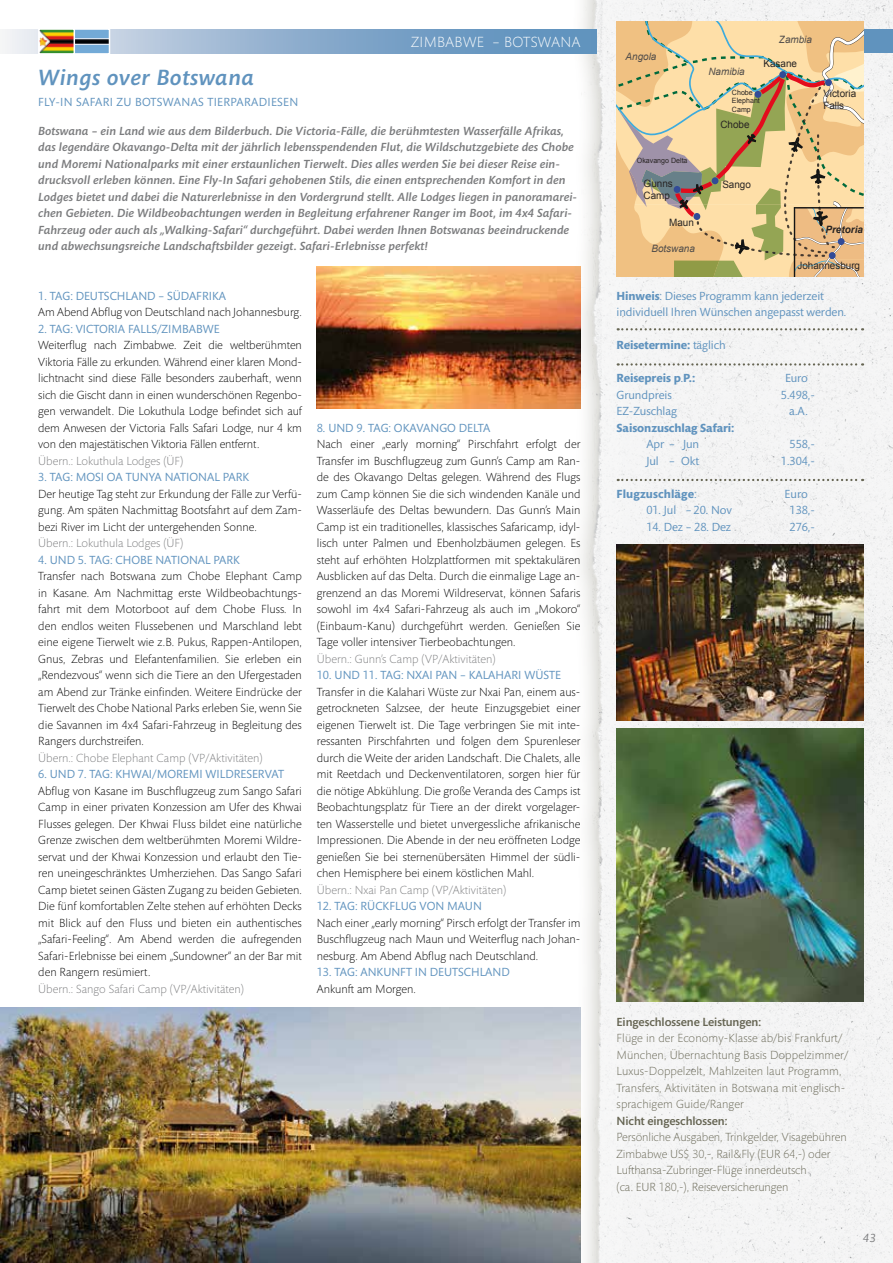
<style>
.page{position:relative;width:893px;height:1263px;background:#fff}
.page>*{position:absolute;margin:0;border:0;box-sizing:border-box;transform-origin:0 0}
.t1{font:italic 500 22.5px "Mundo Sans Std";letter-spacing:.025em;color:#6093be}
.t2{font:300 15px "Mundo Sans Std";letter-spacing:.025em;color:#fff}
.t3{font:300 12px/16.5px "Mundo Sans Std";color:#000;text-align:justify}
.t4{font:italic 500 12px/16.5px "Mundo Sans Std";letter-spacing:.005em;color:#7b7c7e}
.t5{font:12px/16.5px "Mundo Sans Std";color:#6093be}
.t6{font:300 12px/16.5px "Mundo Sans Std";letter-spacing:.01em;color:#666553}
.t7{font:300 12px "Mundo Sans Std";color:#7b7c7e}
.t8{font:700 12px "Mundo Sans Std";letter-spacing:-.005em;color:#6093be}
.t9{font:500 12px "Mundo Sans Std";letter-spacing:-.005em;color:#666553}
.t10{font:12px "Mundo Sans Std";letter-spacing:.025em;color:#6093be}
.t11{font:italic 12px "Mundo Sans Std";color:#7b7c7e}
.t12{font:10.2px/12.1px "Arial";color:#282423}
.t13{font:italic 10.2px "Arial";color:#514d4a}
.t14{font:italic 700 10.2px "Arial";color:#282423}
.t15{font:7.2px/8.7px "Arial";color:#282423}
.s1{font-weight:700}
.s2{font-weight:400}
</style>
<div class="page">
<img style="left:580px;top:0;width:313px;height:1263px">
<div style="left:863px;top:30px;width:30px;height:23px;background:#6093be"></div>
<svg style="left:2px;top:30px;width:595px;height:23px;background:#8daece"></svg>
<svg style="left:37px;top:29px;width:74px;height:25px;background:#989884"></svg>
<svg style="left:617px;top:21px;width:246px;height:255px;background:#dfc28f"></svg>
<svg style="left:618px;top:328px;width:245px;height:2px"></svg>
<svg style="left:618px;top:363px;width:245px;height:3px"></svg>
<svg style="left:618px;top:479px;width:245px;height:2px"></svg>
<img style="left:317px;top:267px;width:263px;height:141px">
<img style="left:617px;top:544px;width:246px;height:176px">
<img style="left:617px;top:729px;width:246px;height:272px">
<img style="left:1px;top:1007px;width:579px;height:256px">
<img style="left:0;top:1007px;width:1px;height:256px">
<p class="t2" style="left:411px;top:34px;width:171px">ZIMBABWE – BOTSWANA</p>
<p class="t13" style="left:779px;top:32px;width:35px">Zambia</p>
<h1 class="t1" style="left:38px;top:65px;width:217px">Wings over Botswana</h1>
<p class="t10" style="left:38px;top:95px;width:261px">FLY-IN SAFARI ZU BOTSWANAS TIERPARADIESEN</p>
<p class="t4" style="left:38px;top:123px;width:540px">Botswana – ein Land wie aus dem Bilderbuch. Die Victoria-Fälle, die berühmtesten Wasserfälle Afrikas, das legendäre Okavango-Delta mit der jährlich lebensspendenden Flut, die Wildschutzgebiete des Chobe und Moremi Nationalparks mit einer erstaunlichen Tierwelt. Dies alles werden Sie bei dieser Reise ein&shy;drucksvoll erleben können. Eine Fly-In Safari gehobenen Stils, die einen entsprechenden Komfort in den Lodges bietet und dabei die Naturerlebnisse in den Vordergrund stellt. Alle Lodges liegen in panoramarei&shy;chen Gebieten. Die Wildbeobachtungen werden in Begleitung erfahrener Ranger im Boot, im 4x4 Safari-Fahrzeug oder auch als „Walking-Safari“ durchgeführt. Dabei werden Ihnen Botswanas beeindruckende und abwechsungsreiche Landschaftsbilder gezeigt. Safari-Erlebnisse perfekt!</p>
<p class="t13" style="left:626px;top:50px;width:32px">Angola</p>
<p class="t15" style="left:637px;top:156px;width:52px">Okavango Delta</p>
<p class="t12" style="left:644px;top:177px;width:31px">Gunns<br>Camp</p>
<p class="t12" style="left:669px;top:216px;width:26px">Maun</p>
<p class="t13" style="left:651px;top:242px;width:45px">Botswana</p>
<p class="t13" style="left:708px;top:65px;width:38px">Namibia</p>
<p class="t12" style="left:763px;top:57px;width:35px">Kasane</p>
<p class="t15" style="left:732px;top:88px;width:29px">Chobe<br>Elephant<br>Camp</p>
<p class="t12" style="left:720px;top:118px;width:31px">Chobe</p>
<p class="t12" style="left:722px;top:178px;width:30px">Sango</p>
<p class="t12" style="left:823px;top:87px;width:34px">Victoria<br>Falls</p>
<p class="t14" style="left:825px;top:223px;width:39px">Pretoria</p>
<p class="t5" style="left:38px;top:288px;width:189px">1. TAG: DEUTSCHLAND – SÜDAFRIKA</p>
<p class="t3" style="left:38px;top:304px;width:265px">Am Abend Abflug von Deutschland nach Johannesburg.</p>
<p class="t5" style="left:38px;top:321px;width:183px">2. TAG: VICTORIA FALLS/ZIMBABWE</p>
<p class="t3" style="left:38px;top:337px;width:265px">Weiterflug nach Zimbabwe. Zeit die weltberühmten Viktoria Fälle zu erkunden. Während einer klaren Mond&shy;lichtnacht sind diese Fälle besonders zauberhaft, wenn sich die Gischt dann in einen wunderschönen Regenbo&shy;gen verwandelt. Die Lokuthula Lodge befindet sich auf dem Anwesen der Victoria Falls Safari Lodge, nur 4 km von den majestätischen Viktoria Fällen entfernt.</p>
<p class="t7" style="left:38px;top:454px;width:146px">Übern.: Lokuthula Lodges (ÜF)</p>
<p class="t5" style="left:38px;top:469px;width:213px">3. TAG: MOSI OA TUNYA NATIONAL PARK</p>
<p class="t3" style="left:38px;top:486px;width:265px">Der heutige Tag steht zur Erkundung der Fälle zur Verfü&shy;gung. Am späten Nachmittag Bootsfahrt auf dem Zam&shy;bezi River im Licht der untergehenden Sonne.</p>
<p class="t7" style="left:38px;top:537px;width:146px">Übern.: Lokuthula Lodges (ÜF)</p>
<p class="t5" style="left:38px;top:552px;width:203px">4. UND 5. TAG: CHOBE NATIONAL PARK</p>
<p class="t3" style="left:38px;top:568px;width:265px">Transfer nach Botswana zum Chobe Elephant Camp in Kasane. Am Nachmittag erste Wildbeobachtungs&shy;fahrt mit dem Motorboot auf dem Chobe Fluss. In den endlos weiten Flussebenen und Marschland lebt eine eigene Tierwelt wie z.B. Pukus, Rappen-Antilopen, Gnus, Zebras und Elefantenfamilien. Sie erleben ein „Rendezvous“ wenn sich die Tiere an den Ufergestaden am Abend zur Tränke einfinden. Weitere Eindrücke der Tierwelt des Chobe National Parks erleben Sie, wenn Sie die Savannen im 4x4 Safari-Fahrzeug in Begleitung des Rangers durchstreifen.</p>
<p class="t7" style="left:38px;top:751px;width:226px">Übern.: Chobe Elephant Camp (VP/Aktivitäten)</p>
<p class="t5" style="left:38px;top:766px;width:247px">6. UND 7. TAG: KHWAI/MOREMI WILDRESERVAT</p>
<p class="t3" style="left:38px;top:783px;width:265px">Abflug von Kasane im Buschflugzeug zum Sango Safari Camp in einer privaten Konzession am Ufer des Khwai Flusses gelegen. Der Khwai Fluss bildet eine natürliche Grenze zwischen dem weltberühmten Moremi Wildre&shy;servat und der Khwai Konzession und erlaubt den Tie&shy;ren uneingeschränktes Umherziehen. Das Sango Safari Camp bietet seinen Gästen Zugang zu beiden Gebieten.<br>Die fünf komfortablen Zelte stehen auf erhöhten Decks mit Blick auf den Fluss und bieten ein authentisches „Safari-Feeling“. Am Abend werden die aufregenden Safari-Erlebnisse bei einem „Sundowner“ an der Bar mit den Rangern resümiert.</p>
<p class="t7" style="left:38px;top:982px;width:207px">Übern.: Sango Safari Camp (VP/Aktivitäten)</p>
<p class="t5" style="left:317px;top:420px;width:175px">8. UND 9. TAG: OKAVANGO DELTA</p>
<p class="t3" style="left:317px;top:436px;width:265px">Nach einer „early morning“ Pirschfahrt erfolgt der Transfer im Buschflugzeug zum Gunn’s Camp am Ran&shy;de des Okavango Deltas gelegen. Während des Flugs zum Camp können Sie die sich windenden Kanäle und Wasserläufe des Deltas bewundern. Das Gunn’s Main Camp ist ein traditionelles, klassisches Safaricamp, idyl&shy;lisch unter Palmen und Ebenholzbäumen gelegen. Es steht auf erhöhten Holzplattformen mit spektakulären Ausblicken auf das Delta. Durch die einmalige Lage an&shy;grenzend an das Moremi Wildreservat, können Safaris sowohl im 4x4 Safari-Fahrzeug als auch im „Mokoro“ (Einbaum-Kanu) durchgeführt werden. Genießen Sie Tage voller intensiver Tierbeobachtungen.</p>
<p class="t7" style="left:317px;top:652px;width:180px">Übern.: Gunn’s Camp (VP/Aktivitäten)</p>
<p class="t5" style="left:317px;top:667px;width:246px">10. UND 11. TAG: NXAI PAN – KALAHARI WÜSTE</p>
<p class="t3" style="left:317px;top:684px;width:265px">Transfer in die Kalahari Wüste zur Nxai Pan, einem aus&shy;getrockneten Salzsee, der heute Einzugsgebiet einer eigenen Tierwelt ist. Die Tage verbringen Sie mit inte&shy;ressanten Pirschfahrten und folgen dem Spurenleser durch die Weite der ariden Landschaft. Die Chalets, alle mit Reetdach und Deckenventilatoren, sorgen hier für die nötige Abkühlung. Die große Veranda des Camps ist Beobachtungsplatz für Tiere an der direkt vorgelager&shy;ten Wasserstelle und bietet unvergessliche afrikanische Impressionen. Die Abende in der neu eröffneten Lodge genießen Sie bei sternenübersäten Himmel der südli&shy;chen Hemisphere bei einem köstlichen Mahl.</p>
<p class="t7" style="left:317px;top:883px;width:191px">Übern.: Nxai Pan Camp (VP/Aktivitäten)</p>
<p class="t5" style="left:317px;top:898px;width:167px">12. TAG: RÜCKFLUG VON MAUN</p>
<p class="t3" style="left:317px;top:915px;width:265px">Nach einer „early morning“ Pirsch erfolgt der Transfer im Buschflugzeug nach Maun und Weiterflug nach Johan&shy;nesburg. Am Abend Abflug nach Deutschland.</p>
<p class="t5" style="left:317px;top:964px;width:194px">13. TAG: ANKUNFT IN DEUTSCHLAND</p>
<p class="t3" style="left:317px;top:981px;width:101px">Ankunft am Morgen.</p>
<p class="t12" style="left:797px;top:260px;width:64px">Johannesburg</p>
<p class="t5" style="left:617px;top:288px;width:231px"><span class="s1">Hinweis</span>: Dieses Programm kann jederzeit individuell Ihren Wünschen angepasst werden.</p>
<p class="t8" style="left:617px;top:338px;width:111px">Reisetermine: <span class="s2">täglich</span></p>
<p class="t8" style="left:617px;top:371px;width:80px">Reisepreis p<span class="s2">.</span>P.:</p>
<p class="t5" style="left:785px;top:370px;width:24px">Euro</p>
<p class="t5" style="left:617px;top:387px;width:57px">Grundpreis</p>
<p class="t5" style="left:781px;top:387px;width:36px">5.498,-</p>
<p class="t5" style="left:617px;top:403px;width:62px">EZ-Zuschlag</p>
<p class="t5" style="left:789px;top:403px;width:20px">a.A.</p>
<p class="t8" style="left:617px;top:421px;width:119px">Saisonzuschlag Safari:</p>
<p class="t5" style="left:646px;top:436px;width:54px">Apr – Jun</p>
<p class="t5" style="left:789px;top:436px;width:27px">558,-</p>
<p class="t5" style="left:646px;top:453px;width:54px">Jul – Okt</p>
<p class="t5" style="left:781px;top:453px;width:36px">1.304,-</p>
<p class="t8" style="left:617px;top:487px;width:82px">Flugzuschläge<span class="s2">:</span></p>
<p class="t5" style="left:784px;top:486px;width:25px">Euro</p>
<p class="t5" style="left:646px;top:502px;width:87px">01. Jul – 20. Nov</p>
<p class="t5" style="left:789px;top:502px;width:27px">138,-</p>
<p class="t5" style="left:646px;top:519px;width:86px">14. Dez – 28. Dez</p>
<p class="t5" style="left:789px;top:519px;width:27px">276,-</p>
<p class="t9" style="left:617px;top:1015px;width:146px">Eingeschlossene Leistungen:</p>
<p class="t6" style="left:617px;top:1030px;width:233px">Flüge in der Economy-Klasse ab/bis Frankfurt/ München, Übernachtung Basis Doppelzimmer/ Luxus-Doppelzelt, Mahlzeiten laut Programm, Transfers, Aktivitäten in Botswana mit englisch&shy;sprachigem Guide/Ranger</p>
<p class="t9" style="left:617px;top:1114px;width:112px">Nicht eingeschlossen:</p>
<p class="t6" style="left:617px;top:1129px;width:232px">Persönliche Ausgaben, Trinkgelder, Visagebühren Zimbabwe US$ 30,-, Rail&amp;Fly (EUR 64,-) oder Lufthansa-Zubringer-Flüge innerdeutsch<br>(ca. EUR 180,-), Reiseversicherungen</p>
<p class="t11" style="left:863px;top:1231px;width:14px">43</p>
</div>
